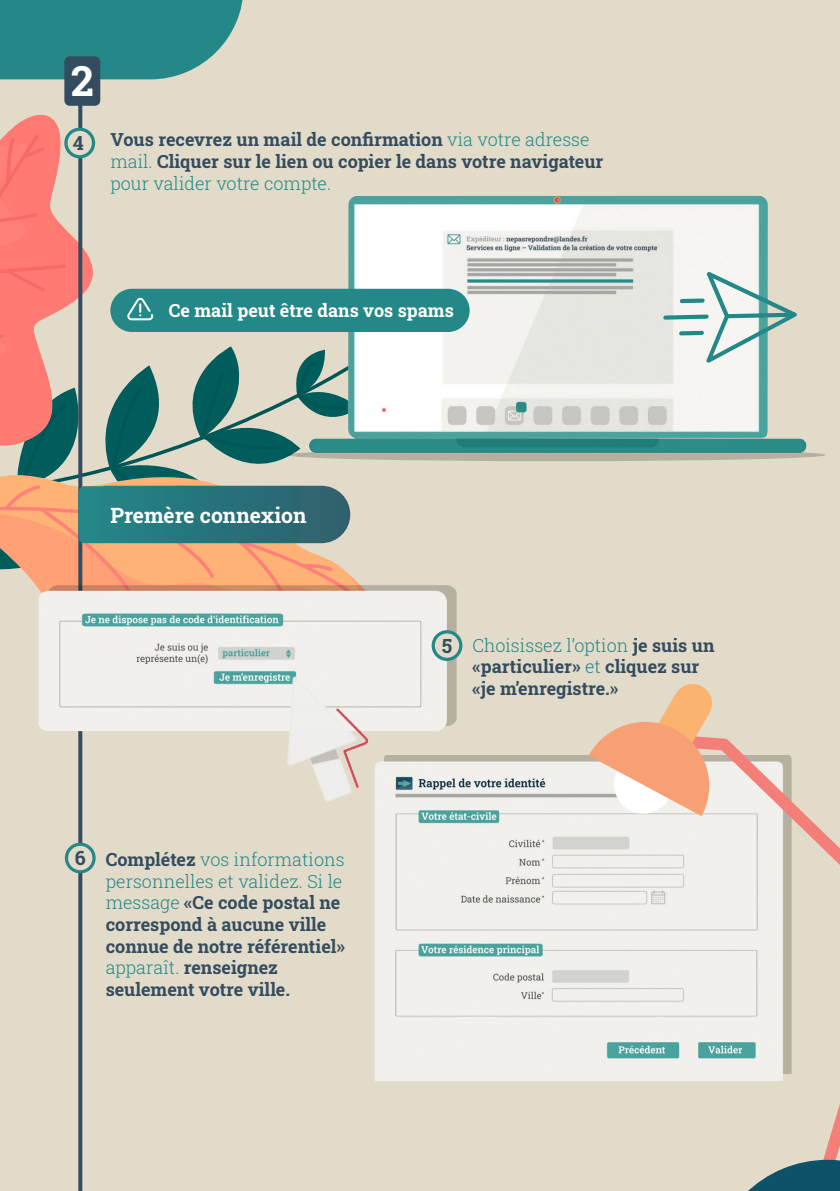
<style>
.page{position:relative;width:840px;height:1191px;background:#fff}
.page>*{position:absolute;margin:0;border:0;box-sizing:border-box;transform-origin:0 0}
.t1{font:700 41.4px "Roboto Slab";color:#fff}
.t2{font:700 21px "Roboto Slab";color:#fff}
.t3{font:700 19.4px "Roboto Slab";color:#344c5f}
.t4{font:700 18px/21.6px "Roboto Slab";color:#344c5f}
.t5{font:700 18px "Roboto Slab";color:#fff}
.s1{font-weight:300;color:#238887}
</style>
<div class="page">
<div style="left:0;top:0;width:839px;height:1191px;background:#e3dbc9"></div>
<svg style="left:78px;top:106px;width:4px;height:1085px;background:#425767"></svg>
<img style="left:358px;top:195px;width:467px;height:266px">
<div style="left:110px;top:289px;width:359px;height:43px;background:#238887;border-radius:22px"></div>
<svg style="left:0;top:109px;width:358px;height:482px"></svg>
<div style="left:49px;top:585px;width:407px;height:141px;background:#000;opacity:.2"></div>
<img style="left:39px;top:591px;width:408px;height:140px">
<img style="left:375px;top:760px;width:213px;height:320px">
<svg style="left:0;top:0;width:243px;height:79px;background:#35908d"></svg>
<div style="left:64px;top:56px;width:36px;height:50px;background:#344c5f;border-radius:5px"></div>
<svg style="left:663px;top:272px;width:133px;height:91px"></svg>
<img style="left:229px;top:650px;width:172px;height:173px">
<div style="left:433px;top:632px;width:27px;height:27px;background:#e3dbc9;border-radius:50%"></div>
<div style="left:431px;top:630px;width:31px;height:31px;border:3px solid #238887;border-radius:50%"></div>
<div style="left:66px;top:844px;width:28px;height:27px;background:#e3dbc9;border-radius:50%"></div>
<div style="left:65px;top:842px;width:31px;height:31px;border:3px solid #238887;border-radius:50%"></div>
<svg style="left:839px;top:0;width:1px;height:99px"></svg>
<svg style="left:588px;top:684px;width:251px;height:507px"></svg>
<h1 class="t1" style="left:71px;top:52px;width:25px">2</h1>
<p class="t3" style="left:73px;top:130px;width:12px">4</p>
<p class="t4" style="left:110px;top:129px;width:494px">Vous recevrez un mail de confirmation <span class="s1">via votre adresse mail.</span> Cliquer sur le lien ou copier le dans votre navigateur <span class="s1">pour valider votre compte.</span></p>
<p class="t5" style="left:169px;top:298px;width:286px">Ce mail peut être dans vos spams</p>
<p class="t2" style="left:110px;top:500px;width:197px">Premère connexion</p>
<p class="t3" style="left:75px;top:844px;width:12px">6</p>
<p class="t4" style="left:106px;top:848px;width:241px">Complétez <span class="s1">vos informations personnelles et validez. Si le message</span> «Ce code postal ne correspond à aucune ville connue de notre référentiel» <span class="s1">apparaît.</span> renseignez seulement votre ville.</p>
<p class="t3" style="left:441px;top:632px;width:12px">5</p>
<p class="t4" style="left:472px;top:634px;width:243px"><span class="s1">Choisissez l’option</span> je suis un «particulier» <span class="s1">et</span> cliquez sur «je m’enregistre.»</p>
</div>
